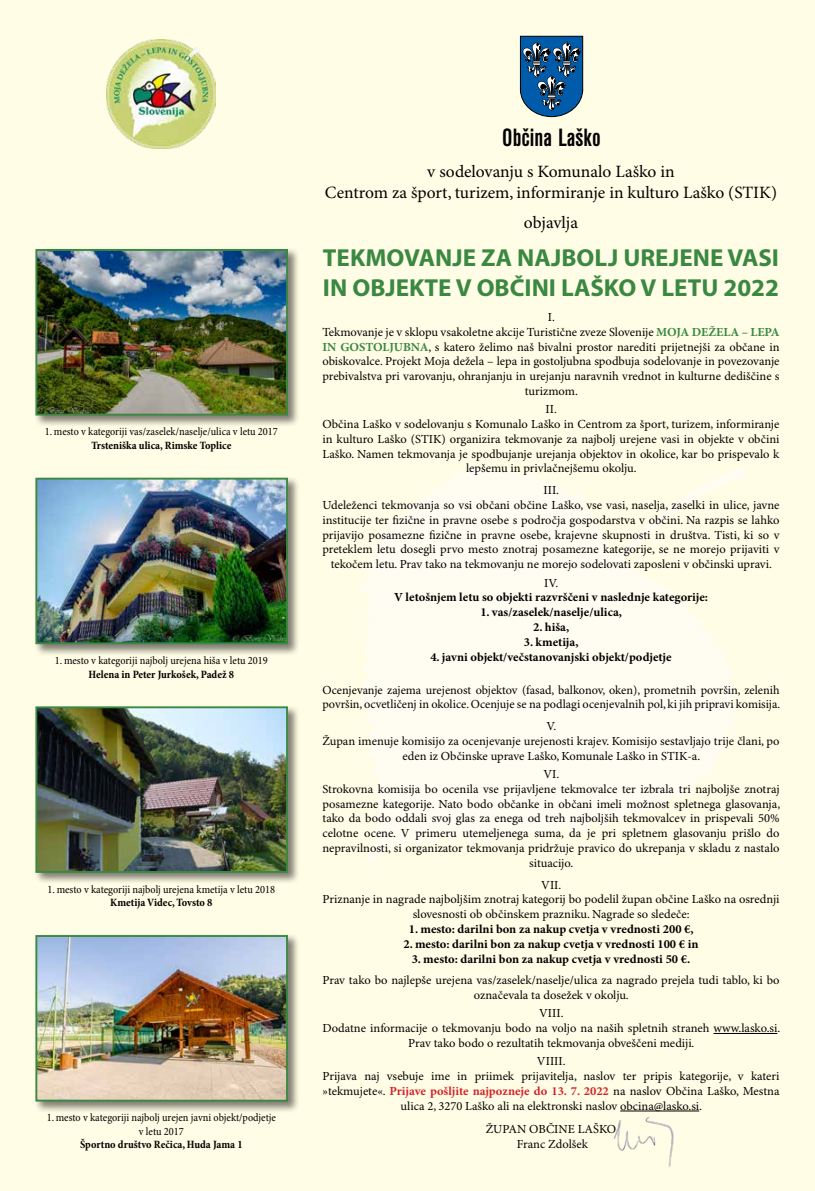
<style>
.page{position:relative;width:815px;height:1191px;background:#fffde5}
.page>*{position:absolute;margin:0;border:0;box-sizing:border-box;transform-origin:0 0}
.t1{font:700 condensed 26px "Nimbus San DEE";color:#000}
.t2{font:700 24.62px/29.6px "Myriad Pro";color:#3a8841}
.t3{font:17.25px/20.8px "Minion Pro";color:#000;text-align:center}
.t4{font:12.38px/14.8px "Minion Pro";color:#000;text-align:center}
.t5{font:700 12.38px "Minion Pro";color:#000}
.t6{font:condensed 11.25px/13.5px "Minion Pro";color:#000;text-align:center}
.t7{font:700 condensed 11.25px "Minion Pro";color:#000}
.s1{font-weight:700;color:#3a8841}
.s2{font-weight:700;color:#d2232a}
</style>
<div class="page">
<img style="left:107px;top:39px;width:109px;height:109px">
<svg style="left:359px;top:463px;width:387px;height:406px;fill:#fffdf1"></svg>
<img style="left:614px;top:1111px;width:71px;height:57px">
<svg style="left:519px;top:35px;width:65px;height:83px;background:#366a94"></svg>
<div style="left:34px;top:247px;width:266px;height:180px;background:#000;opacity:.5"></div>
<img style="left:38px;top:252px;width:247px;height:160px">
<div style="left:35px;top:249px;width:253px;height:166px;border:2px solid #3a8841"></div>
<div style="left:34px;top:476px;width:266px;height:180px;background:#000;opacity:.5"></div>
<img style="left:38px;top:481px;width:247px;height:160px">
<div style="left:35px;top:478px;width:253px;height:166px;border:2px solid #3a8841"></div>
<div style="left:34px;top:704px;width:266px;height:180px;background:#000;opacity:.5"></div>
<img style="left:38px;top:709px;width:247px;height:161px">
<div style="left:35px;top:706px;width:253px;height:167px;border:2px solid #3a8841"></div>
<div style="left:34px;top:933px;width:266px;height:180px;background:#000;opacity:.5"></div>
<img style="left:38px;top:938px;width:247px;height:160px">
<div style="left:35px;top:935px;width:253px;height:166px;border:2px solid #3a8841"></div>
<hr style="left:713px;top:1033px;width:64px;height:1px;background:#000">
<hr style="left:620px;top:1110px;width:79px;height:1px;background:#000">
<p class="t6" style="left:45px;top:425px;width:235px">1. mesto v kategoriji vas/zaselek/naselje/ulica v letu 2017</p>
<p class="t7" style="left:91px;top:438px;width:141px">Trsteniška ulica, Rimske Toplice</p>
<p class="t6" style="left:55px;top:654px;width:214px">1. mesto v kategoriji najbolj urejena hiša v letu 2019</p>
<p class="t7" style="left:89px;top:667px;width:147px">Helena in Peter Jurkošek, Padež 8</p>
<p class="t6" style="left:48px;top:883px;width:229px">1. mesto v kategoriji najbolj urejena kmetija v letu 2018</p>
<p class="t7" style="left:110px;top:896px;width:104px">Kmetija Videc, Tovsto 8</p>
<p class="t6" style="left:47px;top:1111px;width:231px">1. mesto v kategoriji najbolj urejen javni objekt/podjetje v letu 2017</p>
<p class="t7" style="left:80px;top:1138px;width:164px">Športno društvo Rečica, Huda Jama 1</p>
<h1 class="t1" style="left:502px;top:124px;width:100px">Občina Laško</h1>
<h3 class="t3" style="left:325px;top:162px;width:454px">v sodelovanju s Komunalo Laško in<br>Centrom za šport, turizem, informiranje in kulturo Laško (STIK)</h3>
<h3 class="t3" style="left:524px;top:212px;width:56px">objavlja</h3>
<h2 class="t2" style="left:323px;top:243px;width:458px">TEKMOVANJE ZA NAJBOLJ UREJENE VASI<br>IN OBJEKTE V OBČINI LAŠKO V LETU 2022</h2>
<p class="t4" style="left:322px;top:310px;width:459px">I.<br>Tekmovanje je v sklopu vsakoletne akcije Turistične zveze Slovenije <span class="s1">MOJA DEŽELA – LEPA IN GOSTOLJUBNA</span>, s katero želimo naš bivalni prostor narediti prijetnejši za občane in obiskovalce. Projekt Moja dežela – lepa in gostoljubna spodbuja sodelovanje in povezovanje prebivalstva pri varovanju, ohranjanju in urejanju naravnih vrednot in kulturne dediščine s turizmom.</p>
<p class="t4" style="left:322px;top:402px;width:459px">II.<br>Občina Laško v sodelovanju s Komunalo Laško in Centrom za šport, turizem, informiranje in kulturo Laško (STIK) organizira tekmovanje za najbolj urejene vasi in objekte v občini Laško. Namen tekmovanja je spodbujanje urejanja objektov in okolice, kar bo prispevalo k lepšemu in privlačnejšemu okolju.</p>
<p class="t4" style="left:322px;top:483px;width:459px">III.<br>Udeleženci tekmovanja so vsi občani občine Laško, vse vasi, naselja, zaselki in ulice, javne institucije ter fizične in pravne osebe s področja gospodarstva v občini. Na razpis se lahko prijavijo posamezne fizične in pravne osebe, krajevne skupnosti in društva. Tisti, ki so v preteklem letu dosegli prvo mesto znotraj posamezne kategorije, se ne morejo prijaviti v tekočem letu. Prav tako na tekmovanju ne morejo sodelovati zaposleni v občinski upravi.</p>
<p class="t4" style="left:544px;top:576px;width:16px">IV.</p>
<p class="t5" style="left:394px;top:590px;width:316px">V letošnjem letu so objekti razvrščeni v naslednje kategorije:</p>
<p class="t5" style="left:480px;top:605px;width:143px">1. vas/zaselek/naselje/ulica,</p>
<p class="t5" style="left:533px;top:619px;width:37px">2. hiša,</p>
<p class="t5" style="left:524px;top:634px;width:56px">3. kmetija,</p>
<p class="t5" style="left:430px;top:649px;width:243px">4. javni objekt/večstanovanjski objekt/podjetje</p>
<p class="t4" style="left:322px;top:682px;width:459px;text-align:left">Ocenjevanje zajema urejenost objektov (fasad, balkonov, oken), prometnih površin, zelenih površin, ocvetličenj in okolice. Ocenjuje se na podlagi ocenjevalnih pol, ki jih pripravi komisija.</p>
<p class="t4" style="left:322px;top:719px;width:459px">V.<br>Župan imenuje komisijo za ocenjevanje urejenosti krajev. Komisijo sestavljajo trije člani, po eden iz Občinske uprave Laško, Komunale Laško in STIK-a.</p>
<p class="t4" style="left:322px;top:767px;width:459px">VI.<br>Strokovna komisija bo ocenila vse prijavljene tekmovalce ter izbrala tri najboljše znotraj posamezne kategorije. Nato bodo občanke in občani imeli možnost spletnega glasovanja, tako da bodo oddali svoj glas za enega od treh najboljših tekmovalcev in prispevali 50% celotne ocene. V primeru utemeljenega suma, da je pri spletnem glasovanju prišlo do nepravilnosti, si organizator tekmovanja pridržuje pravico do ukrepanja v skladu z nastalo situacijo.</p>
<p class="t4" style="left:322px;top:877px;width:459px">VII.<br>Priznanje in nagrade najboljšim znotraj kategorij bo podelil župan občine Laško na osrednji slovesnosti ob občinskem prazniku. Nagrade so sledeče:</p>
<p class="t5" style="left:409px;top:921px;width:286px">1. mesto: darilni bon za nakup cvetja v vrednosti 200 €,</p>
<p class="t5" style="left:403px;top:936px;width:297px">2. mesto: darilni bon za nakup cvetja v vrednosti 100 € in</p>
<p class="t5" style="left:412px;top:951px;width:280px">3. mesto: darilni bon za nakup cvetja v vrednosti 50 €.</p>
<p class="t4" style="left:322px;top:973px;width:459px">Prav tako bo najlepše urejena vas/zaselek/naselje/ulica za nagrado prejela tudi tablo, ki bo označevala ta dosežek v okolju.</p>
<p class="t4" style="left:322px;top:1006px;width:459px">VIII.<br>Dodatne informacije o tekmovanju bodo na voljo na naših spletnih straneh www.lasko.si.<br>Prav tako bodo o rezultatih tekmovanja obveščeni mediji.</p>
<p class="t4" style="left:322px;top:1054px;width:459px">VIIII.<br>Prijava naj vsebuje ime in priimek prijavitelja, naslov ter pripis kategorije, v kateri »tekmujete«. <span class="s2">Prijave pošljite najpozneje do 13. 7. 2022</span> na naslov Občina Laško, Mestna ulica 2, 3270 Laško ali na elektronski naslov obcina@lasko.si.</p>
<p class="t4" style="left:486px;top:1122px;width:132px">ŽUPAN OBČINE LAŠKO<br>Franc Zdolšek</p>
</div>
